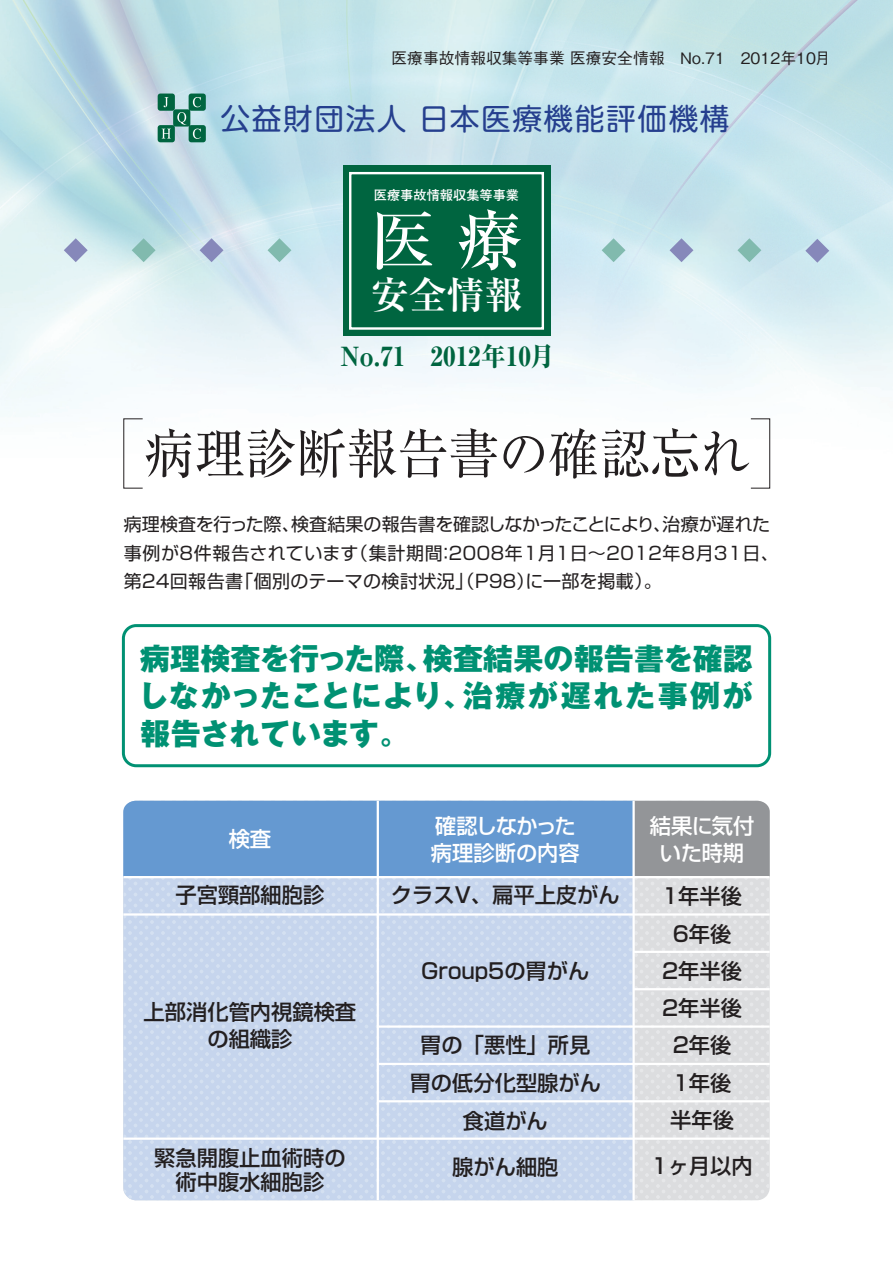
<style>
.page{position:relative;width:893px;height:1263px;background:#fff}
.page>*{position:absolute;margin:0;border:0;box-sizing:border-box;transform-origin:0 0}
.t1{font:65.4px "Ryumin Pro Medium 90 msp RKSJ H";color:#fff}
.t2{font:54px "Ryumin Pro Regular 90 msp RKSJ H";letter-spacing:-.005em;color:#231f20;scale:.94 1}
.t3{font:37.95px "Ryumin Pro Bold 90 msp RKSJ H";color:#fff}
.t4{font:30px/37.5px "Gothic MB101 Pro Heavy 90 msp RKSJ H";letter-spacing:.005em;color:#009173;text-align:justify}
.t5{font:29.85px "Shin M Go Pro Regular 90 msp RKSJ H";letter-spacing:.05em;color:#253f8e}
.t6{font:26.4px "Ryumin Pro Heavy 90 msp RKSJ H";color:#006540;scale:.95 1}
.t7{font:21.3px/46.5px "Shin Go Pro Medium 90 msp RKSJ H";color:#231f20;text-align:center}
.t8{font:21.3px/27px "Shin Go Pro Medium 90 msp RKSJ H";color:#fff}
.t9{font:21.3px/27px "Shin Go Pro Medium 90 msp RKSJ H";letter-spacing:-.02em;color:#fff;text-align:center}
.t10{font:18px/28.5px "Shin Go Pro Regular 90 msp RKSJ H";letter-spacing:.005em;color:#231f20}
.t11{font:15.75px "Gothic BBB Pro Medium 90 msp RKSJ H";color:#231f20}
.t12{font:13.2px "Futo Go B101 Pro Bold 90 msp RKSJ H";color:#fff}
</style>
<div class="page">
<img style="left:0;top:0;width:893px;height:1201px">
<div style="left:750px;top:419px;width:20px;height:69px;border:1px solid #231f20"></div>
<div style="left:343px;top:165px;width:207px;height:171px;background:#006540"></div>
<div style="left:349px;top:172px;width:195px;height:158px;border:2px solid #fff"></div>
<svg style="left:602px;top:238px;width:23px;height:24px"></svg>
<svg style="left:669px;top:238px;width:24px;height:24px"></svg>
<svg style="left:805px;top:239px;width:24px;height:24px"></svg>
<svg style="left:737px;top:238px;width:24px;height:24px"></svg>
<svg style="left:132px;top:238px;width:24px;height:24px"></svg>
<svg style="left:200px;top:238px;width:23px;height:24px"></svg>
<svg style="left:64px;top:238px;width:24px;height:24px"></svg>
<svg style="left:267px;top:238px;width:24px;height:24px"></svg>
<svg style="left:158px;top:94px;width:48px;height:48px;background:#5b9c8b"></svg>
<div style="left:122px;top:624px;width:649px;height:143px;border:3px solid #009173;border-radius:13px"></div>
<div style="left:123px;top:801px;width:647px;height:399px;background:#dcdddf;border-radius:13px"></div>
<svg style="left:123px;top:878px;width:509px;height:322px;background:#c9d8ed"></svg>
<svg style="left:123px;top:801px;width:647px;height:75px;background:#6e98c5"></svg>
<hr style="left:632px;top:801px;width:3px;height:399px;background:#fff">
<hr style="left:123px;top:876px;width:647px;height:2px;background:#fff">
<hr style="left:123px;top:913px;width:647px;height:3px;background:#fff">
<hr style="left:634px;top:951px;width:136px;height:2px;background:#fff">
<hr style="left:634px;top:988px;width:136px;height:2px;background:#fff">
<hr style="left:378px;top:1025px;width:392px;height:3px;background:#fff">
<hr style="left:378px;top:1063px;width:392px;height:2px;background:#fff">
<hr style="left:378px;top:1100px;width:392px;height:2px;background:#fff">
<hr style="left:123px;top:1138px;width:647px;height:2px;background:#fff">
<hr style="left:377px;top:801px;width:2px;height:399px;background:#fff">
<p class="t11" style="left:391px;top:52px;width:441px">医療事故情報収集等事業 医療安全情報　No.71　2012年10月</p>
<h3 class="t5" style="left:221px;top:107px;width:511px">公益財団法人 日本医療機能評価機構</h3>
<p class="t12" style="left:374px;top:190px;width:147px">医療事故情報収集等事業</p>
<h1 class="t1" style="left:370px;top:215px;width:154px">医 療</h1>
<h3 class="t3" style="left:371px;top:280px;width:153px">安全情報</h3>
<p class="t6" style="left:340px;top:347px;width:227px">No.71　2012年10月</p>
<h2 class="t2" style="left:144px;top:433px;width:647px">病理診断報告書の確認忘れ</h2>
<p class="t10" style="left:124px;top:513px;width:656px">病理検査を行った際、検査結果の報告書を確認しなかったことにより、治療が遅れた事例が8件報告されています（集計期間：２００８年１月１日～２０１２年8月31日、第２４回報告書「個別のテーマの検討状況」（Ｐ９８）に一部を掲載）。</p>
<h3 class="t4" style="left:138px;top:644px;width:616px">病理検査を行った際、検査結果の報告書を確認しなかったことにより、治療が遅れた事例が報告されています。</h3>
<p class="t8" style="left:229px;top:829px;width:44px">検査</p>
<p class="t7" style="left:175px;top:874px;width:150px">子宮頸部細胞診</p>
<p class="t7" style="left:144px;top:1002px;width:214px;line-height:27px">上部消化管内視鏡検査の組織診</p>
<p class="t7" style="left:154px;top:1148px;width:193px;line-height:24.5px">緊急開腹止血術時の術中腹水細胞診</p>
<p class="t8" style="left:431px;top:815px;width:150px">確認しなかった病理診断の内容</p>
<p class="t7" style="left:391px;top:874px;width:230px">クラスV、扁平上皮がん</p>
<p class="t7" style="left:421px;top:950px;width:170px">Group5の胃がん</p>
<p class="t7" style="left:420px;top:1025px;width:172px">胃の「悪性」所見</p>
<p class="t7" style="left:410px;top:1067px;width:193px;line-height:37.5px">胃の低分化型腺がん食道がん</p>
<p class="t7" style="left:452px;top:1147px;width:108px">腺がん細胞</p>
<p class="t9" style="left:650px;top:816px;width:106px">結果に気付いた時期</p>
<p class="t7" style="left:662px;top:876px;width:81px">1年半後</p>
<p class="t7" style="left:673px;top:913px;width:60px">6年後</p>
<p class="t7" style="left:662px;top:950px;width:81px">2年半後</p>
<p class="t7" style="left:662px;top:992px;width:81px;line-height:37.2px">2年半後<br>2年後</p>
<p class="t7" style="left:673px;top:1062px;width:60px">1年後</p>
<p class="t7" style="left:651px;top:1099px;width:103px">半年後<br>1ヶ月以内</p>
</div>
